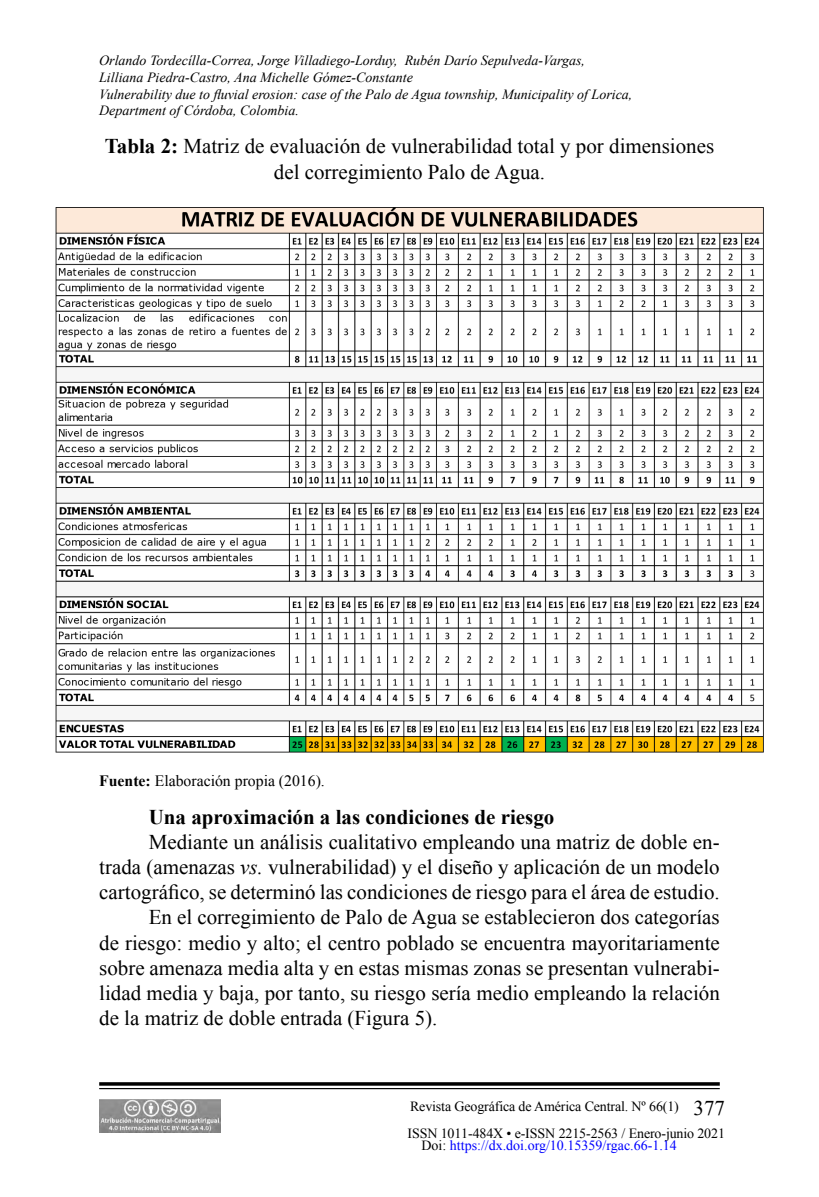
<style>
.page{position:relative;width:819px;height:1197px;background:#fff}
.page>*{position:absolute;margin:0;border:0;box-sizing:border-box;transform-origin:0 0}
.t1{font:21px/25.2px "Times New Roman";color:#000;text-align:center}
.t2{font:700 21px "Times New Roman";color:#000}
.t3{font:15.75px "Times New Roman";color:#000}
.t4{font:italic 14px/16.8px "Times New Roman";color:#000}
.t5{font:14px/27.1px "Times New Roman";letter-spacing:-.01em;color:#000}
.t6{font:14px "Times New Roman";color:#00f}
.s1{font-weight:700}
.s2{font-style:italic}
.s3{font-size:21px}
.s4{color:#000}
</style>
<div class="page">
<svg style="left:99px;top:1082px;width:621px;height:4px;background:#1f1f1f"></svg>
<hr style="left:99px;top:1088px;width:621px;height:1px;background:#000">
<img style="left:99px;top:1099px;width:121px;height:34px">
<img style="left:55px;top:207px;width:709px;height:546px">
<p class="t4" style="left:99px;top:52px;width:535px">Orlando Tordecílla-Correa, Jorge Villadiego-Lorduy, Rubén Darío Sepulveda-Vargas, Lilliana Piedra-Castro, Ana Michelle Gómez-Constante<br>Vulnerability due to fluvial erosion: case of the Palo de Agua township, Municipality of Lorica, Department of Córdoba, Colombia.</p>
<p class="t1" style="left:105px;top:134px;width:611px"><span class="s1">Tabla 2:</span> Matriz de evaluación de vulnerabilidad total y por dimensiones del corregimiento Palo de Agua.</p>
<p class="t3" style="left:99px;top:770px;width:227px"><span class="s1">Fuente:</span> Elaboración propia (2016).</p>
<p class="t2" style="left:149px;top:802px;width:407px">Una aproximación a las condiciones de riesgo</p>
<p class="t1" style="left:149px;top:829px;width:572px">Mediante un análisis cualitativo empleando una matriz de doble en-</p>
<p class="t1" style="left:99px;top:854px;width:622px">trada (amenazas <span class="s2">vs.</span> vulnerabilidad) y el diseño y aplicación de un modelo</p>
<p class="t1" style="left:99px;top:879px;width:622px">cartográfico, se determinó las condiciones de riesgo para el área de estudio.</p>
<p class="t1" style="left:149px;top:904px;width:572px">En el corregimiento de Palo de Agua se establecieron dos categorías</p>
<p class="t1" style="left:99px;top:930px;width:622px">de riesgo: medio y alto; el centro poblado se encuentra mayoritariamente</p>
<p class="t1" style="left:99px;top:955px;width:622px">sobre amenaza media alta y en estas mismas zonas se presentan vulnerabi-</p>
<p class="t1" style="left:99px;top:980px;width:622px">lidad media y baja, por tanto, su riesgo sería medio empleando la relación</p>
<p class="t1" style="left:99px;top:1005px;width:340px">de la matriz de doble entrada (Figura 5).</p>
<p class="t5" style="left:408px;top:1092px;width:319px">Revista Geográfica de América Central. Nº 66(1) <span class="s3">377<br></span>ISSN 1011-484X • e-ISSN 2215-2563 / Enero-junio 2021</p>
<p class="t6" style="left:422px;top:1136px;width:257px"><span class="s4">Doi:</span> https://dx.doi.org/10.15359/rgac.66-1.14</p>
</div>
